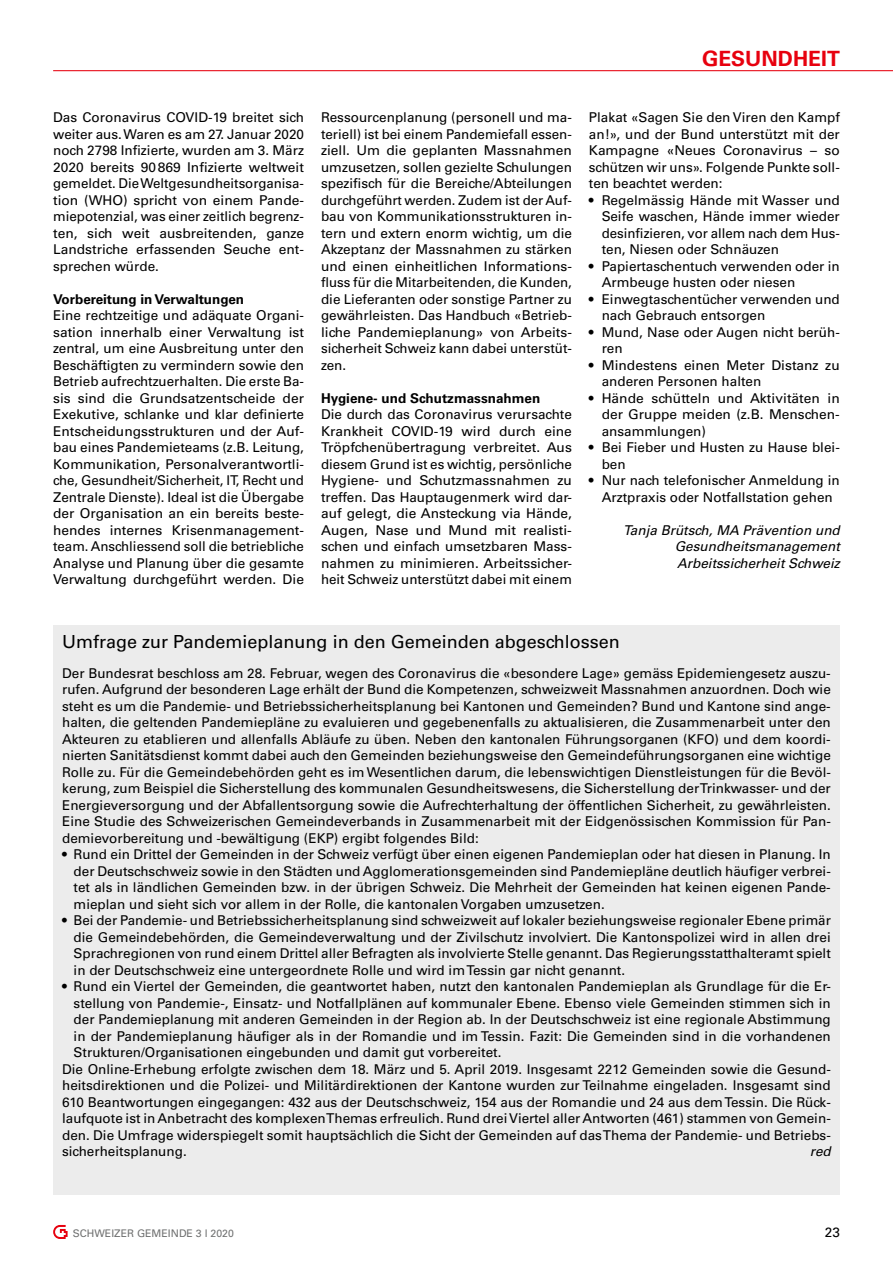
<style>
.page{position:relative;width:893px;height:1263px;background:#fff}
.page>*{position:absolute;margin:0;border:0;box-sizing:border-box;transform-origin:0 0}
.t1{font:700 21px "Univers LT Std";color:#e7000e}
.t2{font:18px "Univers LT Std";color:#000}
.t3{font:13.5px/16.5px "Univers LT Std";color:#000;text-align:justify}
.t4{font:italic 13.5px/16.5px "Univers LT Std";color:#000;text-align:justify}
.t5{font:700 13.5px "Univers LT Std";color:#000}
.t6{font:10.5px "Univers LT Std";color:#6f7070}
</style>
<div class="page">
<hr style="left:53px;top:70px;width:840px;height:1px;background:#e7000e">
<svg style="left:53px;top:1225px;width:15px;height:14px"></svg>
<div style="left:53px;top:625px;width:787px;height:570px;background:#ececec"></div>
<h1 class="t1" style="left:702px;top:46px;width:139px">GESUNDHEIT</h1>
<p class="t3" style="left:53px;top:109px;width:252px">Das Coronavirus COVID-19 breitet sich weiter aus. Waren es am 27. Januar 2020 noch 2798 Infizierte, wurden am 3. März 2020 bereits 90869 Infizierte weltweit gemeldet. Die Weltgesundheitsorganisa&shy;tion (WHO) spricht von einem Pande&shy;miepotenzial, was einer zeitlich begrenz&shy;ten, sich weit ausbreitenden, ganze Landstriche erfassenden Seuche ent&shy;sprechen würde.</p>
<p class="t5" style="left:53px;top:291px;width:192px">Vorbereitung in Verwaltungen</p>
<p class="t3" style="left:53px;top:307px;width:252px">Eine rechtzeitige und adäquate Organi&shy;sation innerhalb einer Verwaltung ist zentral, um eine Ausbreitung unter den Beschäftigten zu vermindern sowie den Betrieb aufrechtzuerhalten. Die erste Ba&shy;sis sind die Grundsatzentscheide der Exekutive, schlanke und klar definierte Entscheidungsstrukturen und der Auf&shy;bau eines Pandemieteams (z.B. Leitung, Kommunikation, Personalverantwortli&shy;che, Gesundheit/Sicherheit, IT, Recht und Zentrale Dienste). Ideal ist die Übergabe der Organisation an ein bereits beste&shy;hendes internes Krisenmanagement&shy;team. Anschliessend soll die betriebliche Analyse und Planung über die gesamte Verwaltung durchgeführt werden. Die</p>
<p class="t3" style="left:321px;top:109px;width:252px">Ressourcenplanung (personell und ma&shy;teriell) ist bei einem Pandemiefall essen&shy;ziell. Um die geplanten Massnahmen umzusetzen, sollen gezielte Schulungen spezifisch für die Bereiche/Abteilungen durchgeführt werden. Zudem ist der Auf&shy;bau von Kommunikationsstrukturen in&shy;tern und extern enorm wichtig, um die Akzeptanz der Massnahmen zu stärken und einen einheitlichen Informations&shy;fluss für die Mitarbeitenden, die Kunden, die Lieferanten oder sonstige Partner zu gewährleisten. Das Handbuch «Betrieb&shy;liche Pandemieplanung» von Arbeits&shy;sicherheit Schweiz kann dabei unterstüt&shy;zen.</p>
<p class="t5" style="left:321px;top:390px;width:221px">Hygiene- und Schutzmassnahmen</p>
<p class="t3" style="left:321px;top:406px;width:252px">Die durch das Coronavirus verursachte Krankheit COVID-19 wird durch eine Tröpfchenübertragung verbreitet. Aus diesem Grund ist es wichtig, persönliche Hygiene- und Schutzmassnahmen zu treffen. Das Hauptaugenmerk wird dar&shy;auf gelegt, die Ansteckung via Hände, Augen, Nase und Mund mit realisti&shy;schen und einfach umsetzbaren Mass&shy;nahmen zu minimieren. Arbeitssicher&shy;heit Schweiz unterstützt dabei mit einem</p>
<p class="t3" style="left:589px;top:109px;width:252px">Plakat «Sagen Sie den Viren den Kampf an!», und der Bund unterstützt mit der Kampagne «Neues Coronavirus – so schützen wir uns». Folgende Punkte soll&shy;ten beachtet werden:</p>
<p class="t3" style="left:602px;top:192px;width:240px;text-indent:-13px">• Regelmässig Hände mit Wasser und Seife waschen, Hände immer wieder desinfizieren, vor allem nach dem Hus&shy;ten, Niesen oder Schnäuzen</p>
<p class="t3" style="left:602px;top:258px;width:240px;text-indent:-13px">• Papiertaschentuch verwenden oder in<br>Armbeuge husten oder niesen</p>
<p class="t3" style="left:602px;top:291px;width:240px;text-indent:-13px">• Einwegtaschentücher verwenden und nach Gebrauch entsorgen</p>
<p class="t3" style="left:602px;top:324px;width:240px;text-indent:-13px">• Mund, Nase oder Augen nicht berüh&shy;ren</p>
<p class="t3" style="left:602px;top:357px;width:240px;text-indent:-13px">• Mindestens einen Meter Distanz zu anderen Personen halten</p>
<p class="t3" style="left:602px;top:390px;width:240px;text-indent:-13px">• Hände schütteln und Aktivitäten in der Gruppe meiden (z.B. Menschen&shy;ansammlungen)</p>
<p class="t3" style="left:602px;top:439px;width:240px;text-indent:-13px">• Bei Fieber und Husten zu Hause blei&shy;ben</p>
<p class="t3" style="left:589px;top:472px;width:252px;text-align:center">• Nur nach telefonischer Anmeldung in<br>Arztpraxis oder Notfallstation gehen</p>
<p class="t4" style="left:675px;top:522px;width:167px;text-indent:-52px">Tanja Brütsch, MA Prävention und Gesundheitsmanagement Arbeitssicherheit Schweiz</p>
<h2 class="t2" style="left:62px;top:631px;width:559px">Umfrage zur Pandemieplanung in den Gemeinden abgeschlossen</h2>
<p class="t3" style="left:62px;top:665px;width:770px">Der Bundesrat beschloss am 28. Februar, wegen des Coronavirus die «besondere Lage» gemäss Epidemiengesetz auszu&shy;rufen. Aufgrund der besonderen Lage erhält der Bund die Kompetenzen, schweizweit Massnahmen anzuordnen. Doch wie steht es um die Pandemie- und Betriebssicherheitsplanung bei Kantonen und Gemeinden? Bund und Kantone sind ange&shy;halten, die geltenden Pandemiepläne zu evaluieren und gegebenenfalls zu aktualisieren, die Zusammenarbeit unter den Akteuren zu etablieren und allenfalls Abläufe zu üben. Neben den kantonalen Führungsorganen (KFO) und dem koordi&shy;nierten Sanitätsdienst kommt dabei auch den Gemeinden beziehungsweise den Gemeindeführungsorganen eine wichtige Rolle zu. Für die Gemeindebehörden geht es im Wesentlichen darum, die lebenswichtigen Dienstleistungen für die Bevöl&shy;kerung, zum Beispiel die Sicherstellung des kommunalen Gesundheitswesens, die Sicherstellung der Trinkwasser- und der Energieversorgung und der Abfallentsorgung sowie die Aufrechterhaltung der öffentlichen Sicherheit, zu gewährleisten.<br>Eine Studie des Schweizerischen Gemeindeverbands in Zusammenarbeit mit der Eidgenössischen Kommission für Pan&shy;demievorbereitung und -bewältigung (EKP) ergibt folgendes Bild:</p>
<p class="t3" style="left:74px;top:846px;width:759px;text-indent:-11px">• Rund ein Drittel der Gemeinden in der Schweiz verfügt über einen eigenen Pandemieplan oder hat diesen in Planung. In der Deutschschweiz sowie in den Städten und Agglomerationsgemeinden sind Pandemiepläne deutlich häufiger verbrei&shy;tet als in ländlichen Gemeinden bzw. in der übrigen Schweiz. Die Mehrheit der Gemeinden hat keinen eigenen Pande&shy;mieplan und sieht sich vor allem in der Rolle, die kantonalen Vorgaben umzusetzen.</p>
<p class="t3" style="left:74px;top:912px;width:759px;text-indent:-11px">• Bei der Pandemie- und Betriebssicherheitsplanung sind schweizweit auf lokaler beziehungsweise regionaler Ebene primär die Gemeindebehörden, die Gemeindeverwaltung und der Zivilschutz involviert. Die Kantonspolizei wird in allen drei Sprachregionen von rund einem Drittel aller Befragten als involvierte Stelle genannt. Das Regierungsstatthalteramt spielt in der Deutschschweiz eine untergeordnete Rolle und wird im Tessin gar nicht genannt.</p>
<p class="t3" style="left:62px;top:978px;width:770px">• Rund ein Viertel der Gemeinden, die geantwortet haben, nutzt den kantonalen Pandemieplan als Grundlage für die Er-</p>
<p class="t3" style="left:74px;top:995px;width:759px">stellung von Pandemie-, Einsatz- und Notfallplänen auf kommunaler Ebene. Ebenso viele Gemeinden stimmen sich in</p>
<p class="t3" style="left:74px;top:1011px;width:759px">der Pandemieplanung mit anderen Gemeinden in der Region ab. In der Deutschschweiz ist eine regionale Abstimmung</p>
<p class="t3" style="left:74px;top:1028px;width:759px">in der Pandemieplanung häufiger als in der Romandie und im Tessin. Fazit: Die Gemeinden sind in die vorhandenen</p>
<p class="t3" style="left:74px;top:1044px;width:429px">Strukturen/Organisationen eingebunden und damit gut vorbereitet.</p>
<p class="t3" style="left:62px;top:1061px;width:770px">Die Online-Erhebung erfolgte zwischen dem 18. März und 5. April 2019. Insgesamt 2212 Gemeinden sowie die Gesund-</p>
<p class="t3" style="left:62px;top:1077px;width:770px">heitsdirektionen und die Polizei- und Militärdirektionen der Kantone wurden zur Teilnahme eingeladen. Insgesamt sind</p>
<p class="t3" style="left:62px;top:1094px;width:770px">610 Beantwortungen eingegangen: 432 aus der Deutschschweiz, 154 aus der Romandie und 24 aus dem Tessin. Die Rück-</p>
<p class="t3" style="left:62px;top:1110px;width:770px">laufquote ist in Anbetracht des komplexen Themas erfreulich. Rund drei Viertel aller Antworten (461) stammen von Gemein-</p>
<p class="t3" style="left:62px;top:1127px;width:770px">den. Die Umfrage widerspiegelt somit hauptsächlich die Sicht der Gemeinden auf das Thema der Pandemie- und Betriebs-</p>
<p class="t3" style="left:62px;top:1143px;width:126px">sicherheitsplanung.</p>
<p class="t4" style="left:810px;top:1143px;width:23px">red</p>
<p class="t6" style="left:73px;top:1227px;width:163px">SCHWEIZER GEMEINDE 3 l 2020</p>
<p class="t3" style="left:825px;top:1224px;width:17px">23</p>
</div>
